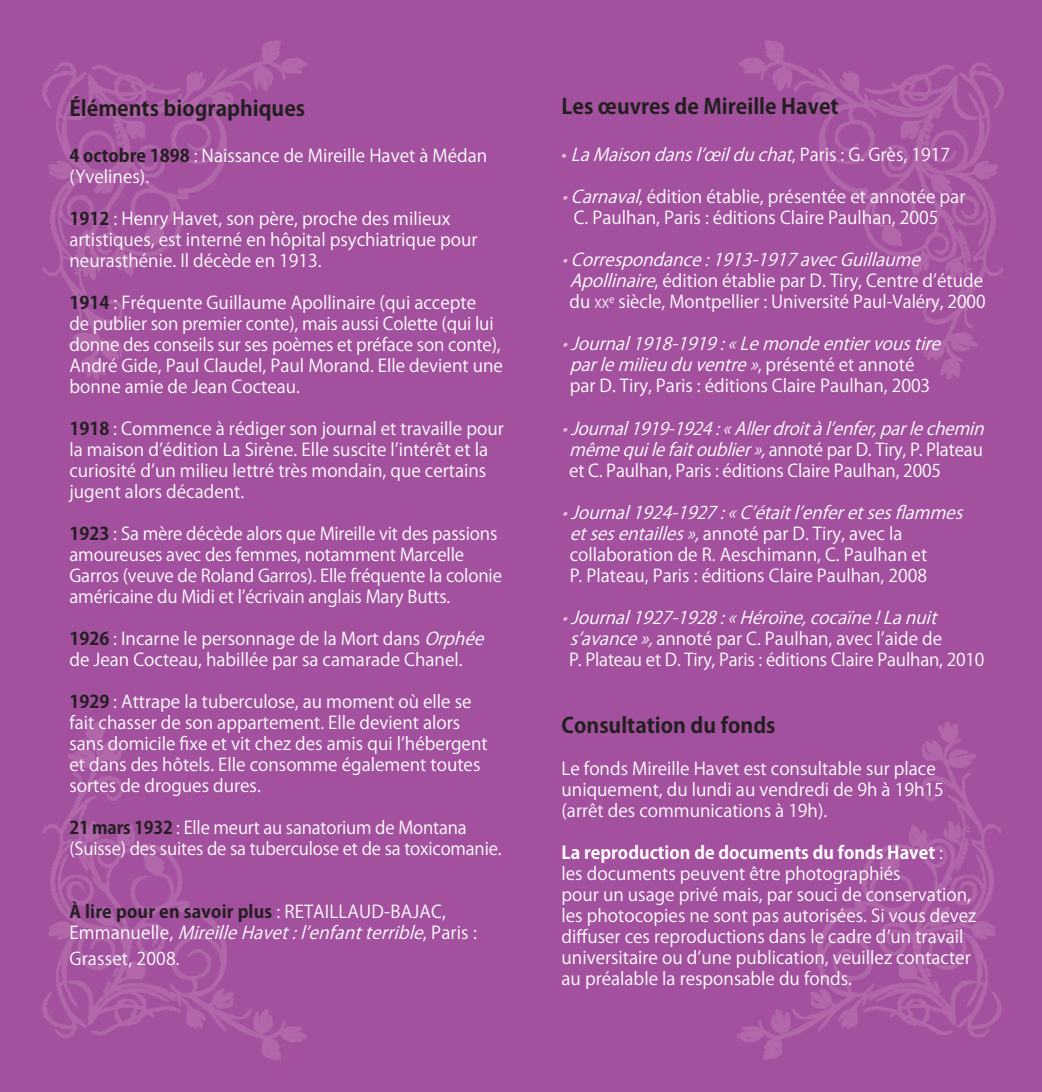
<style>
.page{position:relative;width:1042px;height:1092px;background:#fff}
.page>*{position:absolute;margin:0;border:0;box-sizing:border-box;transform-origin:0 0}
.t1{font:700 21px "Koz Go Pro";color:#231f20}
.t2{font:17.5px/21px "Koz Go Pro";color:#fff}
.t3{font:italic 17.5px/21px "Koz Go Pro";color:#fff}
.s1{font-weight:700;color:#231f20}
.s2{font-style:italic}
.s3{font-style:normal;color:#e8bcd8}
.s4{font-style:normal}
.s5{font-style:italic;color:#e8bcd8}
.s6{color:#e8bcd8}
.s7{font-size:12.25px}
.s8{font-weight:700}
</style>
<div class="page">
<div style="left:0;top:0;width:1042px;height:1091px;background:#a3519f"></div>
<img style="left:42px;top:62px;width:152px;height:317px">
<img style="left:42px;top:721px;width:150px;height:317px">
<img style="left:194px;top:40px;width:810px;height:339px">
<img style="left:192px;top:721px;width:810px;height:339px">
<p class="t1" style="left:69px;top:94px;width:237px">Éléments biographiques</p>
<p class="t2" style="left:69px;top:145px;width:419px"><span class="s1">4 octobre 1898</span> : Naissance de Mireille Havet à Médan (Yvelines).</p>
<p class="t2" style="left:69px;top:208px;width:409px"><span class="s1">1912</span> : Henry Havet, son père, proche des milieux artistiques, est interné en hôpital psychiatrique pour neurasthénie. Il décède en 1913.</p>
<p class="t2" style="left:69px;top:292px;width:435px"><span class="s1">1914</span> : Fréquente Guillaume Apollinaire (qui accepte<br>de publier son premier conte), mais aussi Colette (qui lui donne des conseils sur ses poèmes et préface son conte), André Gide, Paul Claudel, Paul Morand. Elle devient une bonne amie de Jean Cocteau.</p>
<p class="t2" style="left:69px;top:418px;width:436px"><span class="s1">1918</span> : Commence à rédiger son journal et travaille pour la maison d’édition La Sirène. Elle suscite l’intérêt et la curiosité d’un milieu lettré très mondain, que certains jugent alors décadent.</p>
<p class="t2" style="left:69px;top:523px;width:434px"><span class="s1">1923</span> : Sa mère décède alors que Mireille vit des passions amoureuses avec des femmes, notamment Marcelle Garros (veuve de Roland Garros). Elle fréquente la colonie américaine du Midi et l’écrivain anglais Mary Butts.</p>
<p class="t2" style="left:69px;top:628px;width:422px"><span class="s1">1926</span> : Incarne le personnage de la Mort dans <span class="s2">Orphée </span>de Jean Cocteau, habillée par sa camarade Chanel.</p>
<p class="t2" style="left:69px;top:691px;width:420px"><span class="s1">1929</span> : Attrape la tuberculose, au moment où elle se fait chasser de son appartement. Elle devient alors sans domicile fixe et vit chez des amis qui l’hébergent et dans des hôtels. Elle consomme également toutes sortes de drogues dures.</p>
<p class="t2" style="left:69px;top:817px;width:434px"><span class="s1">21 mars 1932</span> : Elle meurt au sanatorium de Montana (Suisse) des suites de sa tuberculose et de sa toxicomanie.</p>
<p class="t2" style="left:69px;top:901px;width:409px"><span class="s1">À lire pour en savoir plus</span> : RETAILLAUD-BAJAC,<br>E m m a n u e l l e , <span class="s2">MireilleHavet:l’enfantterrible</span>, P a r i s :</p>
<p class="t2" style="left:69px;top:948px;width:112px">Grasset, 2008.</p>
<p class="t1" style="left:561px;top:93px;width:279px">Les œuvres de Mireille Havet</p>
<p class="t3" style="left:561px;top:145px;width:390px"><span class="s3">•</span> LaMaisondansl’œilduchat<span class="s4">, P a r i s : G . G r è s , 1 9 1 7</span></p>
<p class="t2" style="left:561px;top:187px;width:405px"><span class="s5">•</span><span class="s2">Carnaval</span>, édition établie, présentée et annotée par</p>
<p class="t2" style="left:574px;top:208px;width:366px">C. Paulhan, Paris : éditions Claire Paulhan, 2005</p>
<p class="t3" style="left:561px;top:250px;width:366px"><span class="s6">•</span> Correspondance:1913-1917avecGuillaume</p>
<p class="t2" style="left:570px;top:271px;width:415px"><span class="s2">Apollinaire</span>, édition établie par D. Tiry, Centre d’étude</p>
<p class="t2" style="left:569px;top:292px;width:418px">du <span class="s7">xx</span><sup>e</sup> siècle, Montpellier : Université Paul-Valéry, 2000</p>
<p class="t3" style="left:570px;top:334px;width:378px;text-indent:-8px"><span class="s6">•</span> Journal1918-1919:«Lemondeentiervoustire parlemilieuduventre»<span class="s4">, p r é s e n t é e t a n n o t é<br>par D. Tiry, Paris : éditions Claire Paulhan, 2003</span></p>
<p class="t3" style="left:561px;top:418px;width:430px"><span class="s6">•</span> Journal1919-1924:«Allerdroitàl’enfer,parlechemin</p>
<p class="t2" style="left:569px;top:439px;width:415px"><span class="s2">mêmequilefaitoublier»,</span>annoté par D. Tiry, P. Plateau</p>
<p class="t2" style="left:569px;top:460px;width:373px">et C. Paulhan, Paris : éditions Claire Paulhan, 2005</p>
<p class="t3" style="left:561px;top:502px;width:408px"><span class="s6">•</span> Journal1924-1927:«C’étaitl’enferetsesflammes</p>
<p class="t2" style="left:570px;top:523px;width:334px"><span class="s2">etsesentailles»,</span>annoté par D. Tiry, avec la</p>
<p class="t2" style="left:570px;top:544px;width:359px">collaboration de R. Aeschimann, C. Paulhan et<br>P. Plateau, Paris : éditions Claire Paulhan, 2008</p>
<p class="t3" style="left:561px;top:607px;width:382px"><span class="s6">•</span> Journal1927-1928:«Héroïne,cocaïne!Lanuit</p>
<p class="t2" style="left:569px;top:628px;width:417px"><span class="s2">s’avance»,</span>annoté par C. Paulhan, avec l’aide de<br>P. Plateau et D. Tiry, Paris : éditions Claire Paulhan, 2010</p>
<p class="t1" style="left:561px;top:711px;width:215px">Consultation du fonds</p>
<p class="t2" style="left:561px;top:758px;width:384px">Le fonds Mireille Havet est consultable sur place uniquement, du lundi au vendredi de 9h à 19h15 (arrêt des communications à 19h).</p>
<p class="t2" style="left:561px;top:842px;width:416px"><span class="s8">La reproduction de documents du fonds Havet</span> :<br>les documents peuvent être photographiés<br>pour un usage privé mais, par souci de conservation, les photocopies ne sont pas autorisées. Si vous devez diffuser ces reproductions dans le cadre d’un travail universitaire ou d’une publication, veuillez contacter au préalable la responsable du fonds.</p>
</div>
